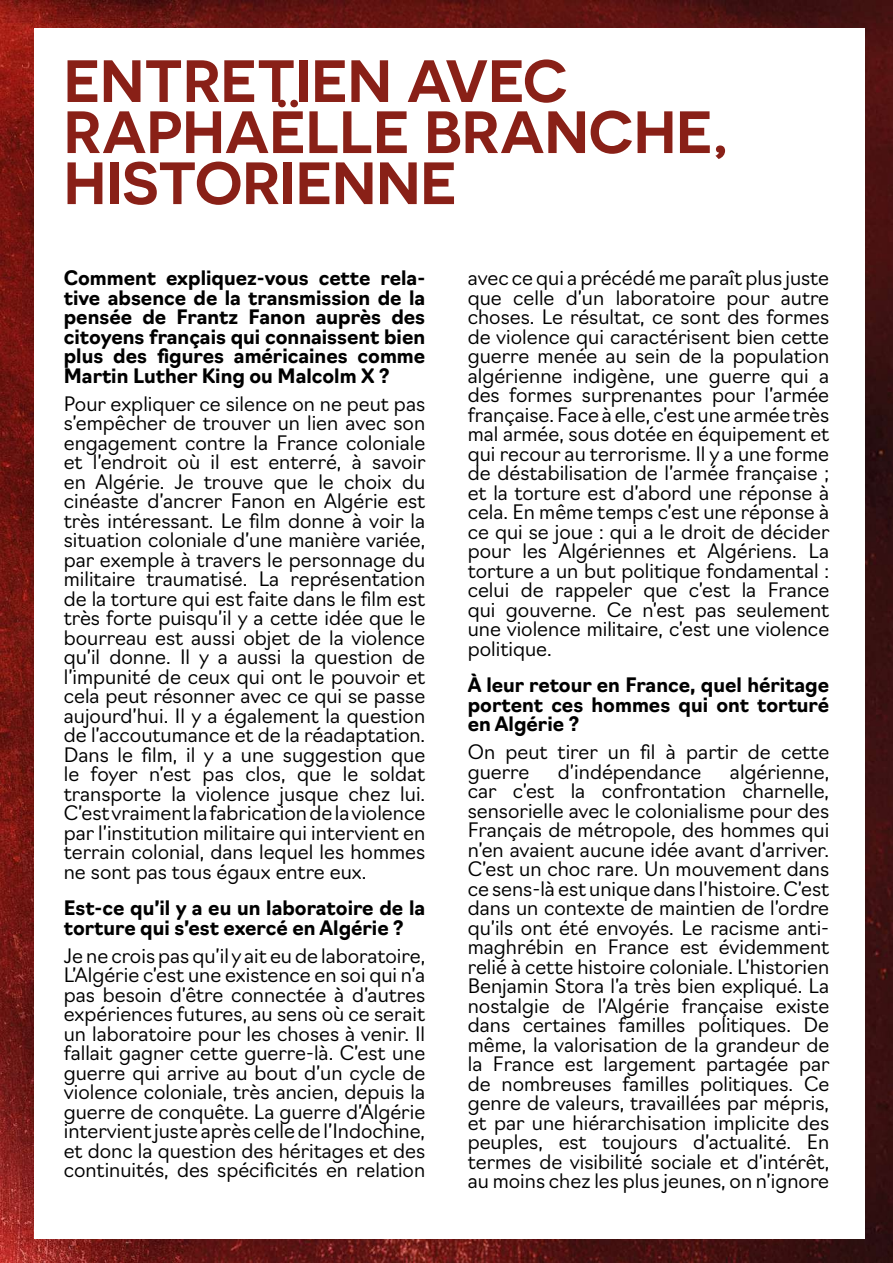
<style>
.page{position:relative;width:893px;height:1263px;background:#fff}
.page>*{position:absolute;margin:0;border:0;box-sizing:border-box;transform-origin:0 0}
.t1{font:600 59.55px/51px "Novecentosanswide";color:#892017}
.t2{font:300 19.5px/19.5px "Navigo";color:#000;text-align:justify}
.t3{font:700 19.5px/19.5px "Navigo";color:#000;text-align:justify}
</style>
<div class="page">
<img style="left:0;top:0;width:893px;height:1263px">
<div style="left:34px;top:28px;width:831px;height:1211px;background:#fff"></div>
<h1 class="t1" style="left:64px;top:54px;width:666px">ENTRETIEN AVEC<br>RAPHAËLLE BRANCHE,<br>HISTORIENNE</h1>
<p class="t3" style="left:64px;top:267px;width:363px">Comment expliquez-vous cette rela&shy;tive absence de la transmission de la pensée de Frantz Fanon auprès des citoyens français qui connaissent bien plus des figures américaines comme Martin Luther King ou Malcolm X ?</p>
<p class="t2" style="left:64px;top:392px;width:363px">Pour expliquer ce silence on ne peut pas s’empêcher de trouver un lien avec son engagement contre la France coloniale et l’endroit où il est enterré, à savoir en Algérie. Je trouve que le choix du cinéaste d’ancrer Fanon en Algérie est très intéressant. Le film donne à voir la situation coloniale d’une manière variée, par exemple à travers le personnage du militaire traumatisé. La représentation de la torture qui est faite dans le film est très forte puisqu’il y a cette idée que le bourreau est aussi objet de la violence qu’il donne. Il y a aussi la question de l’impunité de ceux qui ont le pouvoir et cela peut résonner avec ce qui se passe aujourd’hui. Il y a également la question de l’accoutumance et de la réadaptation.<br>Dans le film, il y a une suggestion que le foyer n’est pas clos, que le soldat transporte la violence jusque chez lui.<br>C’est vraiment la fabrication de la violence par l’institution militaire qui intervient en terrain colonial, dans lequel les hommes ne sont pas tous égaux entre eux.</p>
<p class="t3" style="left:64px;top:897px;width:363px">Est-ce qu’il y a eu un laboratoire de la torture qui s’est exercé en Algérie ?</p>
<p class="t2" style="left:64px;top:944px;width:363px">Je ne crois pas qu’il y ait eu de laboratoire, L’Algérie c’est une existence en soi qui n’a pas besoin d’être connectée à d’autres expériences futures, au sens où ce serait un laboratoire pour les choses à venir. Il fallait gagner cette guerre-là. C’est une guerre qui arrive au bout d’un cycle de violence coloniale, très ancien, depuis la guerre de conquête. La guerre d’Algérie intervient juste après celle de l’Indochine, et donc la question des héritages et des continuités, des spécificités en relation</p>
<p class="t2" style="left:468px;top:267px;width:363px">avec ce qui a précédé me paraît plus juste que celle d’un laboratoire pour autre choses. Le résultat, ce sont des formes de violence qui caractérisent bien cette guerre menée au sein de la population algérienne indigène, une guerre qui a des formes surprenantes pour l’armée française. Face à elle, c’est une armée très mal armée, sous dotée en équipement et qui recour au terrorisme. Il y a une forme de déstabilisation de l’armée française ; et la torture est d’abord une réponse à cela. En même temps c’est une réponse à ce qui se joue : qui a le droit de décider pour les Algériennes et Algériens. La torture a un but politique fondamental : celui de rappeler que c’est la France qui gouverne. Ce n’est pas seulement une violence militaire, c’est une violence politique.</p>
<p class="t3" style="left:468px;top:674px;width:363px">À leur retour en France, quel héritage portent ces hommes qui ont torturé en Algérie ?</p>
<p class="t2" style="left:468px;top:741px;width:363px">On peut tirer un fil à partir de cette guerre</p>
<p class="t2" style="left:468px;top:760px;width:363px;text-indent:262px">algérienne, car c’est la confrontation charnelle, sensorielle avec le colonialisme pour des Français de métropole, des hommes qui n’en avaient aucune idée avant d’arriver.<br>C’est un choc rare. Un mouvement dans ce sens-là est unique dans l’histoire. C’est dans un contexte de maintien de l’ordre qu’ils ont été envoyés. Le racisme anti&shy;maghrébin en France est évidemment relié à cette histoire coloniale. L’historien Benjamin Stora l’a très bien expliqué. La nostalgie de l’Algérie française existe dans certaines familles politiques. De même, la valorisation de la grandeur de la France est largement partagée par de nombreuses familles politiques. Ce genre de valeurs, travaillées par mépris, et par une hiérarchisation implicite des peuples, est toujours d’actualité. En termes de visibilité sociale et d’intérêt, au moins chez les plus jeunes, on n’ignore</p>
<p class="t2" style="left:558px;top:760px;width:145px">d’indépendance</p>
</div>
